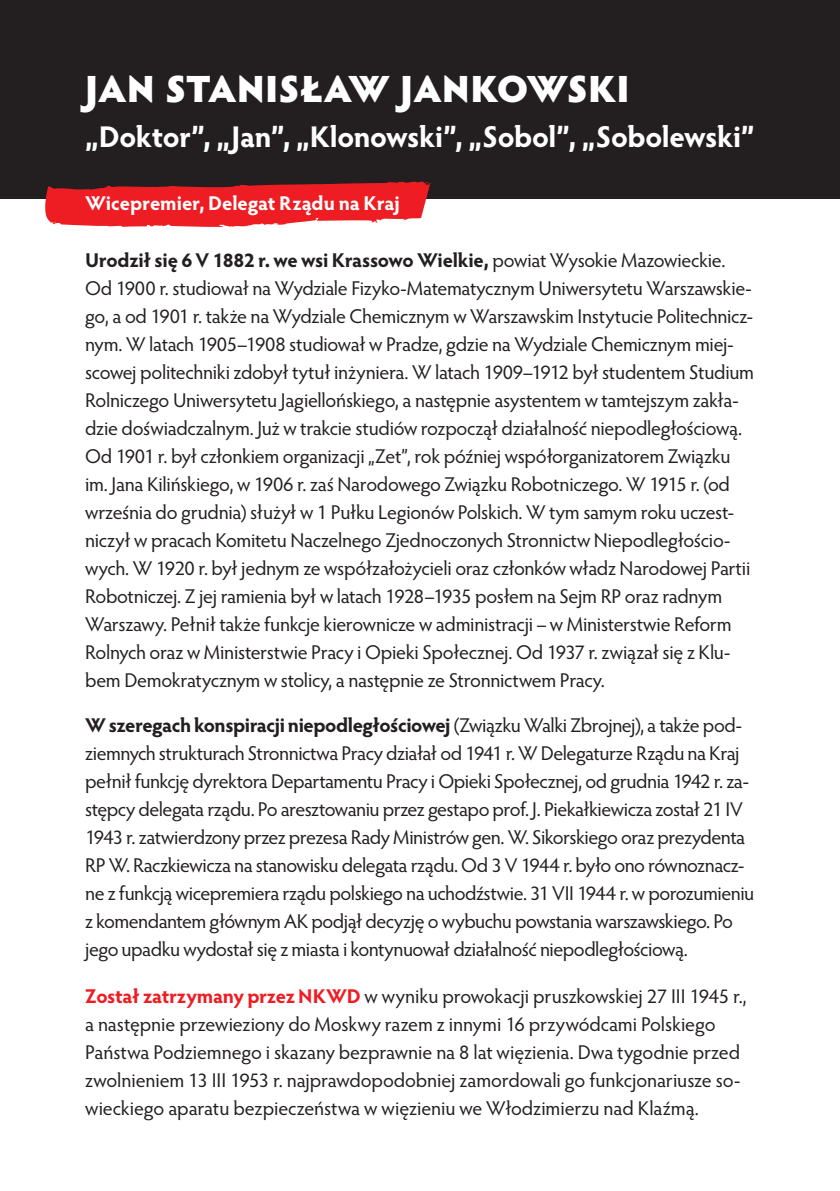
<style>
.page{position:relative;width:840px;height:1191px;background:#fff}
.page>*{position:absolute;margin:0;border:0;box-sizing:border-box;transform-origin:0 0}
.t1{font:900 38px "Hypatia Sans Pro";color:#fff}
.t2{font:700 30px "Hypatia Sans Pro";letter-spacing:-.015em;color:#fff}
.Paragraph_Style_1{font:20px/28px "Hypatia Sans Pro";letter-spacing:-.015em;color:#231f20}
.t3{font:700 20px "Hypatia Sans Pro";letter-spacing:-.005em;color:#fff}
.s1{font-weight:700}
.s2{font-weight:700;color:#ee1d23}
</style>
<div class="page">
<div style="left:0;top:0;width:839px;height:198px;background:#231f20"></div>
<svg style="left:40px;top:181px;width:392px;height:46px"></svg>
<p class="t1" style="left:85px;top:60px;width:545px">JAN STANISŁAW JANKOWSKI</p>
<p class="t2" style="left:85px;top:115px;width:670px">„Doktor”, „Jan”, „Klonowski”, „Sobol”, „Sobolewski”</p>
<p class="t3" style="left:85px;top:189px;width:316px">Wicepremier, Delegat Rządu na Kraj</p>
<p class="Paragraph_Style_1" style="left:85px;top:245px;width:670px"><span class="s1">Urodził się 6 V 1882 r. we wsi Krassowo Wielkie,</span> powiat Wysokie Mazowieckie.<br>Od 1900 r. studiował na Wydziale Fizyko-Matematycznym Uniwersytetu Warszawskie&shy;go, a od 1901 r. także na Wydziale Chemicznym w Warszawskim Instytucie Politechnicz&shy;nym. W latach 1905–1908 studiował w Pradze, gdzie na Wydziale Chemicznym miej&shy;scowej politechniki zdobył tytuł inżyniera. W latach 1909–1912 był studentem Studium Rolniczego Uniwersytetu Jagiellońskiego, a następnie asystentem w tamtejszym zakła&shy;dzie doświadczalnym. Już w trakcie studiów rozpoczął działalność niepodległościową.<br>Od 1901 r. był członkiem organizacji „Zet”, rok później współorganizatorem Związku im. Jana Kilińskiego, w 1906 r. zaś Narodowego Związku Robotniczego. W 1915 r. (od września do grudnia) służył w 1 Pułku Legionów Polskich. W tym samym roku uczest&shy;niczył w pracach Komitetu Naczelnego Zjednoczonych Stronnictw Niepodległościo&shy;wych. W 1920 r. był jednym ze współzałożycieli oraz członków władz Narodowej Partii Robotniczej. Z jej ramienia był w latach 1928–1935 posłem na Sejm RP oraz radnym Warszawy. Pełnił także funkcje kierownicze w administracji – w Ministerstwie Reform Rolnych oraz w Ministerstwie Pracy i Opieki Społecznej. Od 1937 r. związał się z Klu&shy;bem Demokratycznym w stolicy, a następnie ze Stronnictwem Pracy.</p>
<p class="Paragraph_Style_1" style="left:85px;top:710px;width:670px"><span class="s1">W szeregach konspiracji niepodległościowej</span> (Związku Walki Zbrojnej), a także pod&shy;ziemnych strukturach Stronnictwa Pracy działał od 1941 r. W Delegaturze Rządu na Kraj pełnił funkcję dyrektora Departamentu Pracy i Opieki Społecznej, od grudnia 1942 r. za&shy;stępcy delegata rządu. Po aresztowaniu przez gestapo prof. J. Piekałkiewicza został 21 IV 1943 r. zatwierdzony przez prezesa Rady Ministrów gen. W. Sikorskiego oraz prezydenta RP W. Raczkiewicza na stanowisku delegata rządu. Od 3 V 1944 r. było ono równoznacz&shy;ne z funkcją wicepremiera rządu polskiego na uchodźstwie. 31 VII 1944 r. w porozumieniu z komendantem głównym AK podjął decyzję o wybuchu powstania warszawskiego. Po jego upadku wydostał się z miasta i kontynuował działalność niepodległościową.</p>
<p class="Paragraph_Style_1" style="left:85px;top:981px;width:662px"><span class="s2">Został zatrzymany przez NKWD</span> w wyniku prowokacji pruszkowskiej 27 III 1945 r., a następnie przewieziony do Moskwy razem z innymi 16 przywódcami Polskiego Państwa Podziemnego i skazany bezprawnie na 8 lat więzienia. Dwa tygodnie przed zwolnieniem 13 III 1953 r. najprawdopodobniej zamordowali go funkcjonariusze so&shy;wieckiego aparatu bezpieczeństwa w więzieniu we Włodzimierzu nad Klaźmą.</p>
</div>
